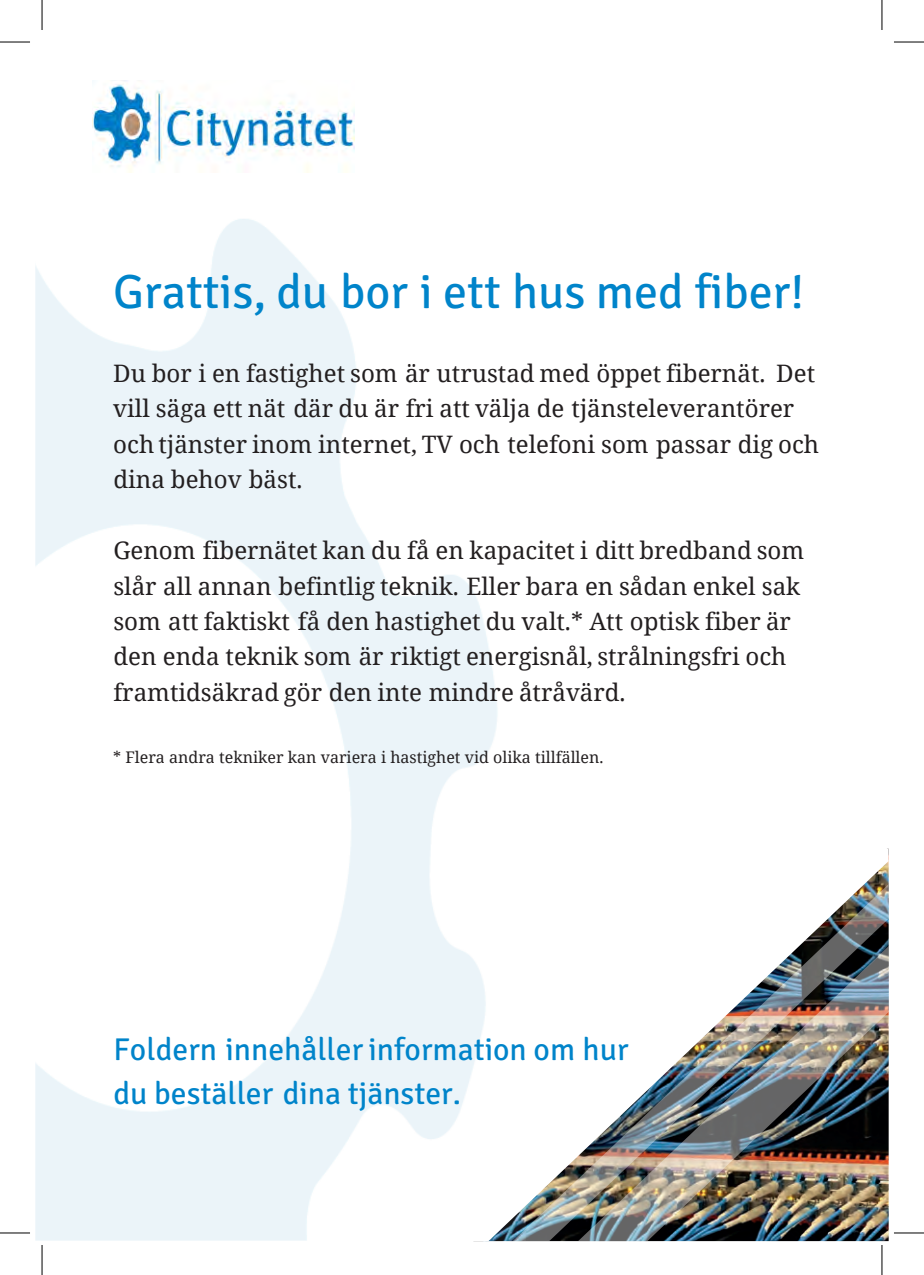
<style>
.page{position:relative;width:924px;height:1275px;background:#fff}
.page>*{position:absolute;margin:0;border:0;box-sizing:border-box;transform-origin:0 0}
.t1{font:48px "Signika Negative";color:#0084ca}
.t2{font:31.6px/43.6px "Signika Negative";color:#0084ca}
.t3{font:24px/35.4px "Noto Serif";color:#231f20}
.t4{font:16px "Noto Serif";color:#231f20}
</style>
<div class="page">
<svg style="left:35px;top:219px;width:340px;height:1022px"></svg>
<img style="left:92px;top:80px;width:262px;height:92px">
<img style="left:375px;top:556px;width:514px;height:694px">
<hr style="left:880px;top:1245px;width:2px;height:30px;background:#fff">
<hr style="left:0;top:42px;width:30px;height:1px;background:#000">
<hr style="left:893px;top:42px;width:30px;height:1px;background:#000">
<hr style="left:0;top:1232px;width:30px;height:1px;background:#000">
<hr style="left:893px;top:1232px;width:30px;height:1px;background:#000">
<hr style="left:42px;top:0;width:1px;height:30px;background:#000">
<hr style="left:42px;top:1245px;width:1px;height:30px;background:#000">
<hr style="left:881px;top:0;width:1px;height:30px;background:#000">
<hr style="left:881px;top:1245px;width:1px;height:30px;background:#000">
<h1 class="t1" style="left:113px;top:265px;width:692px">Grattis, du bor i ett hus med fiber!</h1>
<p class="t3" style="left:113px;top:354px;width:707px">Du bor i en fastighet som är utrustad med öppet fibernät. Det vill säga ett nät där du är fri att välja de tjänsteleverantörer och tjänster inom internet, TV och telefoni som passar dig och dina behov bäst.</p>
<p class="t3" style="left:113px;top:532px;width:692px">Genom fibernätet kan du få en kapacitet i ditt bredband som slår all annan befintlig teknik. Eller bara en sådan enkel sak som att faktiskt få den hastighet du valt.* Att optisk fiber är den enda teknik som är riktigt energisnål, strålningsfri och framtidsäkrad gör den inte mindre åtråvärd.</p>
<p class="t4" style="left:113px;top:746px;width:491px">* Flera andra tekniker kan variera i hastighet vid olika tillfällen.</p>
<h2 class="t2" style="left:113px;top:1028px;width:516px">Foldern innehåller information om hur du beställer dina tjänster.</h2>
</div>
